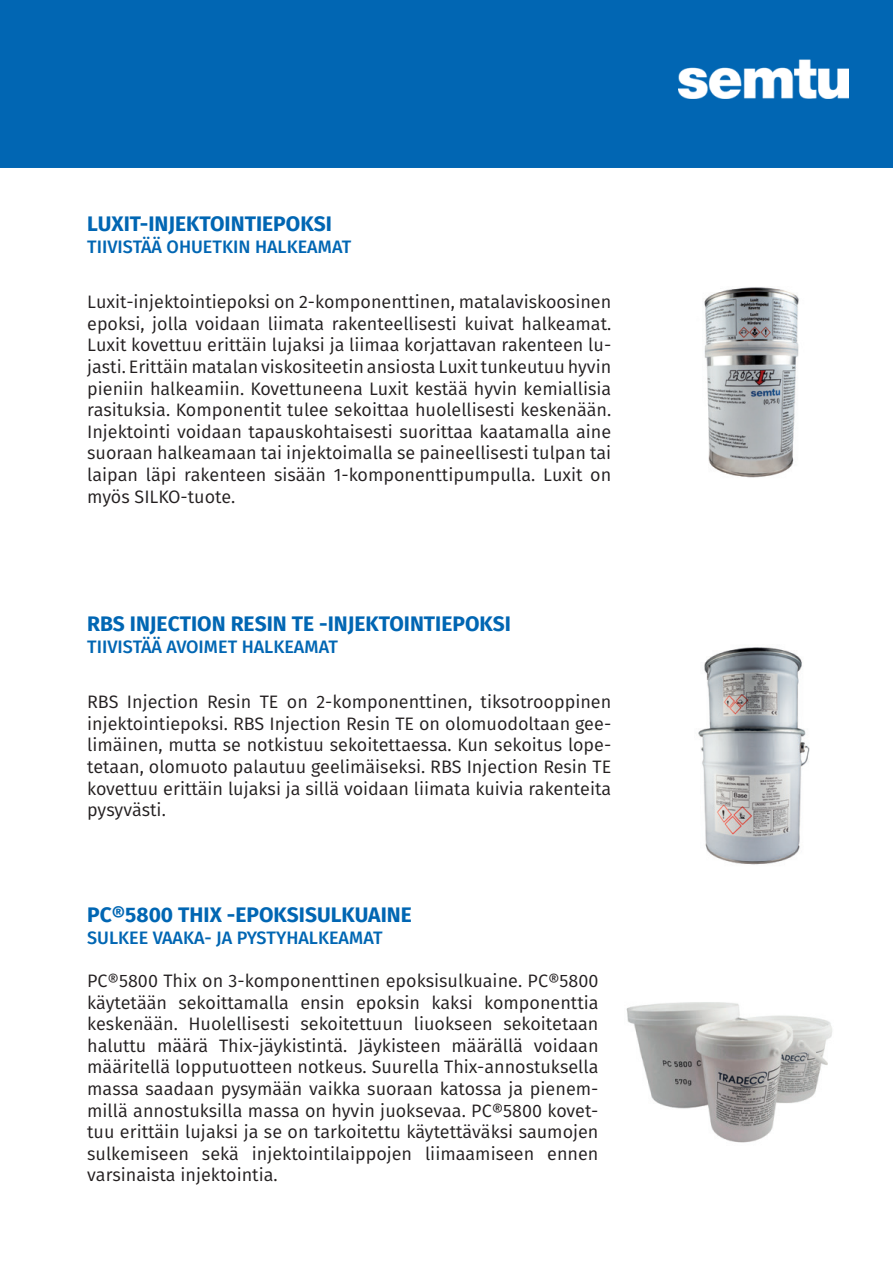
<style>
.page{position:relative;width:893px;height:1263px;background:#fff}
.page>*{position:absolute;margin:0;border:0;box-sizing:border-box;transform-origin:0 0}
.Kappaletyyli_3{font:700 21px "Fira Sans";color:#0166b3}
.Kappaletyyli_3-2{font:18px/21.6px "Fira Sans";color:#231f20;text-align:justify}
.Kappaletyyli_3-3{font:500 18px "Fira Sans";color:#0166b3}
</style>
<div class="page">
<div style="left:0;top:0;width:893px;height:168px;background:#0166b3"></div>
<img style="left:679px;top:59px;width:170px;height:40px">
<img style="left:704px;top:287px;width:95px;height:191px">
<img style="left:698px;top:647px;width:112px;height:218px">
<img style="left:626px;top:1002px;width:206px;height:141px">
<p class="Kappaletyyli_3" style="left:87px;top:209px;width:246px">LUXIT-INJEKTOINTIEPOKSI</p>
<p class="Kappaletyyli_3-3" style="left:87px;top:234px;width:266px">TIIVISTÄÄ OHUETKIN HALKEAMAT</p>
<p class="Kappaletyyli_3-2" style="left:87px;top:291px;width:526px">Luxit-injektointiepoksi on 2-komponenttinen, matalaviskoosinen epoksi, jolla voidaan liimata rakenteellisesti kuivat halkeamat.<br>Luxit kovettuu erittäin lujaksi ja liimaa korjattavan rakenteen lu&shy;jasti. Erittäin matalan viskositeetin ansiosta Luxit tunkeutuu hyvin pieniin halkeamiin. Kovettuneena Luxit kestää hyvin kemiallisia rasituksia. Komponentit tulee sekoittaa huolellisesti keskenään.<br>Injektointi voidaan tapauskohtaisesti suorittaa kaatamalla aine suoraan halkeamaan tai injektoimalla se paineellisesti tulpan tai laipan läpi rakenteen sisään 1-komponenttipumpulla. Luxit on myös SILKO-tuote.</p>
<p class="Kappaletyyli_3" style="left:87px;top:609px;width:425px">RBS INJECTION RESIN TE -INJEKTOINTIEPOKSI</p>
<p class="Kappaletyyli_3-3" style="left:87px;top:634px;width:252px">TIIVISTÄÄ AVOIMET HALKEAMAT</p>
<p class="Kappaletyyli_3-2" style="left:87px;top:691px;width:526px">RBS Injection Resin TE on 2-komponenttinen, tiksotrooppinen injektointiepoksi. RBS Injection Resin TE on olomuodoltaan gee&shy;limäinen, mutta se notkistuu sekoitettaessa. Kun sekoitus lope&shy;tetaan, olomuoto palautuu geelimäiseksi. RBS Injection Resin TE kovettuu erittäin lujaksi ja sillä voidaan liimata kuivia rakenteita pysyvästi.</p>
<p class="Kappaletyyli_3" style="left:87px;top:900px;width:326px">PC®5800 THIX -EPOKSISULKUAINE</p>
<p class="Kappaletyyli_3-3" style="left:87px;top:925px;width:297px">SULKEE VAAKA- JA PYSTYHALKEAMAT</p>
<p class="Kappaletyyli_3-2" style="left:87px;top:970px;width:513px">PC®5800 Thix on 3-komponenttinen epoksisulkuaine. PC®5800 käytetään sekoittamalla ensin epoksin kaksi komponenttia keskenään. Huolellisesti sekoitettuun liuokseen sekoitetaan haluttu määrä Thix-jäykistintä. Jäykisteen määrällä voidaan määritellä lopputuotteen notkeus. Suurella Thix-annostuksella massa saadaan pysymään vaikka suoraan katossa ja pienem&shy;millä annostuksilla massa on hyvin juoksevaa. PC®5800 kovet&shy;tuu erittäin lujaksi ja se on tarkoitettu käytettäväksi saumojen sulkemiseen sekä injektointilaippojen liimaamiseen ennen varsinaista injektointia.</p>
</div>
